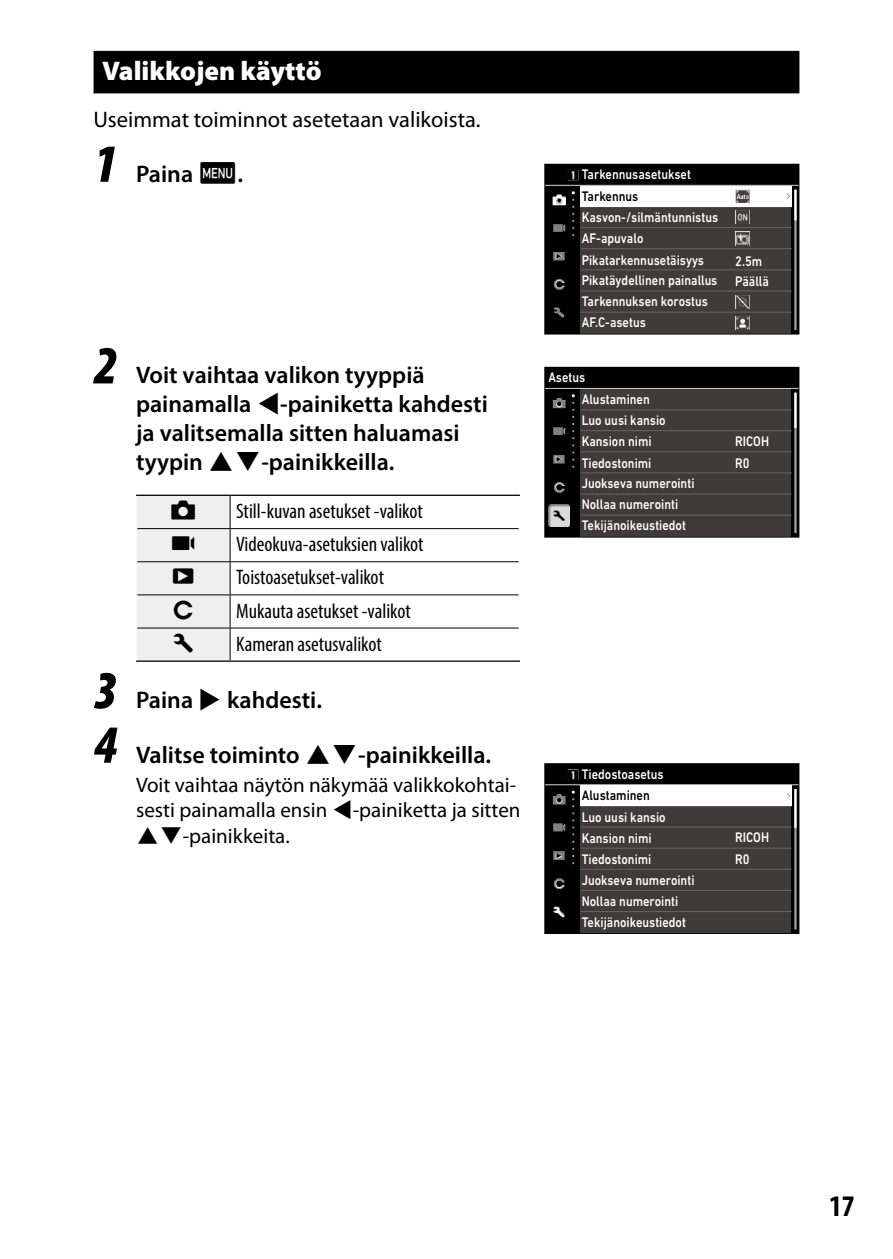
<style>
.page{position:relative;width:893px;height:1259px;background:#fff}
.page>*{position:absolute;margin:0;border:0;box-sizing:border-box;transform-origin:0 0}
.t1{font:italic 900 condensed 54px "Myriad Pro";color:#000}
.t2{font:700 condensed 30px "Myriad Pro";color:#000}
.t3{font:900 27px "Myriad Pro";color:#fff}
.t4{font:600 24px/28.8px "Myriad Pro";color:#000}
.t5{font:22.5px "Myriad Pro";color:#000}
.t6{font:condensed 21px "Myriad Pro";color:#000}
.t7{font:21px/25.2px "Myriad Pro";color:#000}
.t8{font:21px "INGRI100";color:#000}
.t9{font:500 14.1px/21px "DIN Next W1 G";color:#fff;scale:.88 1}
.t10{font:500 14.1px "DIN Next W1 G";color:#000;scale:.88 1}
.s1{font-family:"INGRI100";font-weight:400}
.s2{font-family:"INGRI100"}
</style>
<div class="page">
<div style="left:94px;top:51px;width:705px;height:42px;background:#000"></div>
<div style="left:137px;top:496px;width:93px;height:164px;background:#efefef"></div>
<hr style="left:136px;top:494px;width:94px;height:2px;background:#000">
<hr style="left:230px;top:494px;width:290px;height:2px;background:#000">
<hr style="left:230px;top:496px;width:1px;height:32px;background:#000">
<hr style="left:230px;top:529px;width:1px;height:32px;background:#000">
<hr style="left:230px;top:562px;width:1px;height:32px;background:#000">
<hr style="left:230px;top:595px;width:1px;height:32px;background:#000">
<hr style="left:230px;top:628px;width:1px;height:32px;background:#000">
<hr style="left:137px;top:528px;width:93px;height:1px;background:#000">
<hr style="left:230px;top:528px;width:289px;height:1px;background:#000">
<hr style="left:137px;top:561px;width:93px;height:1px;background:#000">
<hr style="left:230px;top:561px;width:289px;height:1px;background:#000">
<hr style="left:137px;top:594px;width:93px;height:1px;background:#000">
<hr style="left:230px;top:594px;width:289px;height:1px;background:#000">
<hr style="left:137px;top:627px;width:93px;height:1px;background:#000">
<hr style="left:230px;top:627px;width:289px;height:1px;background:#000">
<hr style="left:136px;top:660px;width:94px;height:2px;background:#000">
<hr style="left:230px;top:660px;width:290px;height:2px;background:#000">
<svg style="left:544px;top:164px;width:255px;height:170px;background:#494646"></svg>
<svg style="left:544px;top:367px;width:255px;height:170px;background:#363333"></svg>
<svg style="left:544px;top:763px;width:255px;height:171px;background:#484545"></svg>
<h3 class="t3" style="left:102px;top:53px;width:221px">Valikkojen käyttö</h3>
<h3 class="t5" style="left:94px;top:106px;width:389px">Useimmat toiminnot asetetaan valikoista.</h3>
<h1 class="t1" style="left:94px;top:129px;width:26px">1</h1>
<h3 class="t4" style="left:136px;top:159px;width:109px">Paina <span class="s1">f</span>.</h3>
<h1 class="t1" style="left:94px;top:331px;width:26px">2</h1>
<h1 class="t1" style="left:94px;top:656px;width:26px">3</h1>
<h1 class="t1" style="left:94px;top:710px;width:26px">4</h1>
<h3 class="t4" style="left:136px;top:360px;width:353px">Voit vaihtaa valikon tyyppiä painamalla <span class="s1">c</span>-painiketta kahdesti ja valitsemalla sitten haluamasi tyypin <span class="s1">ab</span>-painikkeilla.</h3>
<h3 class="t8" style="left:169px;top:500px;width:30px">A</h3>
<h3 class="t6" style="left:236px;top:498px;width:188px">Still-kuvan asetukset -valikot</h3>
<h3 class="t8" style="left:169px;top:534px;width:30px">B</h3>
<h3 class="t6" style="left:236px;top:531px;width:189px">Videokuva-asetuksien valikot</h3>
<h3 class="t8" style="left:169px;top:567px;width:30px">C</h3>
<h3 class="t6" style="left:236px;top:565px;width:149px">Toistoasetukset-valikot</h3>
<h3 class="t8" style="left:169px;top:600px;width:30px">D</h3>
<h3 class="t6" style="left:236px;top:598px;width:176px">Mukauta asetukset -valikot</h3>
<h3 class="t8" style="left:169px;top:633px;width:30px">E</h3>
<h3 class="t6" style="left:236px;top:631px;width:147px">Kameran asetusvalikot</h3>
<h3 class="t4" style="left:136px;top:685px;width:187px">Paina <span class="s1">d</span> kahdesti.</h3>
<h3 class="t4" style="left:136px;top:739px;width:357px">Valitse toiminto <span class="s1">ab</span>-painikkeilla.</h3>
<h3 class="t7" style="left:136px;top:772px;width:386px">Voit vaihtaa näytön näkymää valikkokohtai&shy;sesti painamalla ensin <span class="s2">c</span>-painiketta ja sitten <span class="s2">ab</span>-painikkeita.</h3>
<p class="t9" style="left:582px;top:164px;width:126px">Tarkennusasetukset</p>
<p class="t10" style="left:582px;top:188px;width:66px">Tarkennus</p>
<p class="t9" style="left:582px;top:207px;width:157px">Kasvon-/silmäntunnistus<br>AF-apuvalo<br>Pikatarkennusetäisyys<br>Pikatäydellinen painallus<br>Tarkennuksen korostus<br>AF.C-asetus</p>
<p class="t9" style="left:548px;top:367px;width:44px">Asetus</p>
<p class="t9" style="left:582px;top:389px;width:130px">Alustaminen<br>Luo uusi kansio<br>Kansion nimi<br>Tiedostonimi<br>Juokseva numerointi<br>Nollaa numerointi<br>Tekijänoikeustiedot</p>
<p class="t9" style="left:735px;top:250px;width:32px">2.5m</p>
<p class="t9" style="left:735px;top:271px;width:40px">Päällä</p>
<p class="t9" style="left:735px;top:430px;width:40px">RICOH</p>
<p class="t9" style="left:735px;top:452px;width:18px">R0</p>
<p class="t9" style="left:582px;top:763px;width:95px">Tiedostoasetus</p>
<p class="t9" style="left:582px;top:806px;width:130px">Luo uusi kansio<br>Kansion nimi<br>Tiedostonimi<br>Juokseva numerointi<br>Nollaa numerointi<br>Tekijänoikeustiedot</p>
<p class="t10" style="left:582px;top:787px;width:79px">Alustaminen</p>
<p class="t9" style="left:735px;top:826px;width:40px">RICOH</p>
<p class="t9" style="left:735px;top:849px;width:18px">R0</p>
<h2 class="t2" style="left:829px;top:1187px;width:27px">17</h2>
</div>
